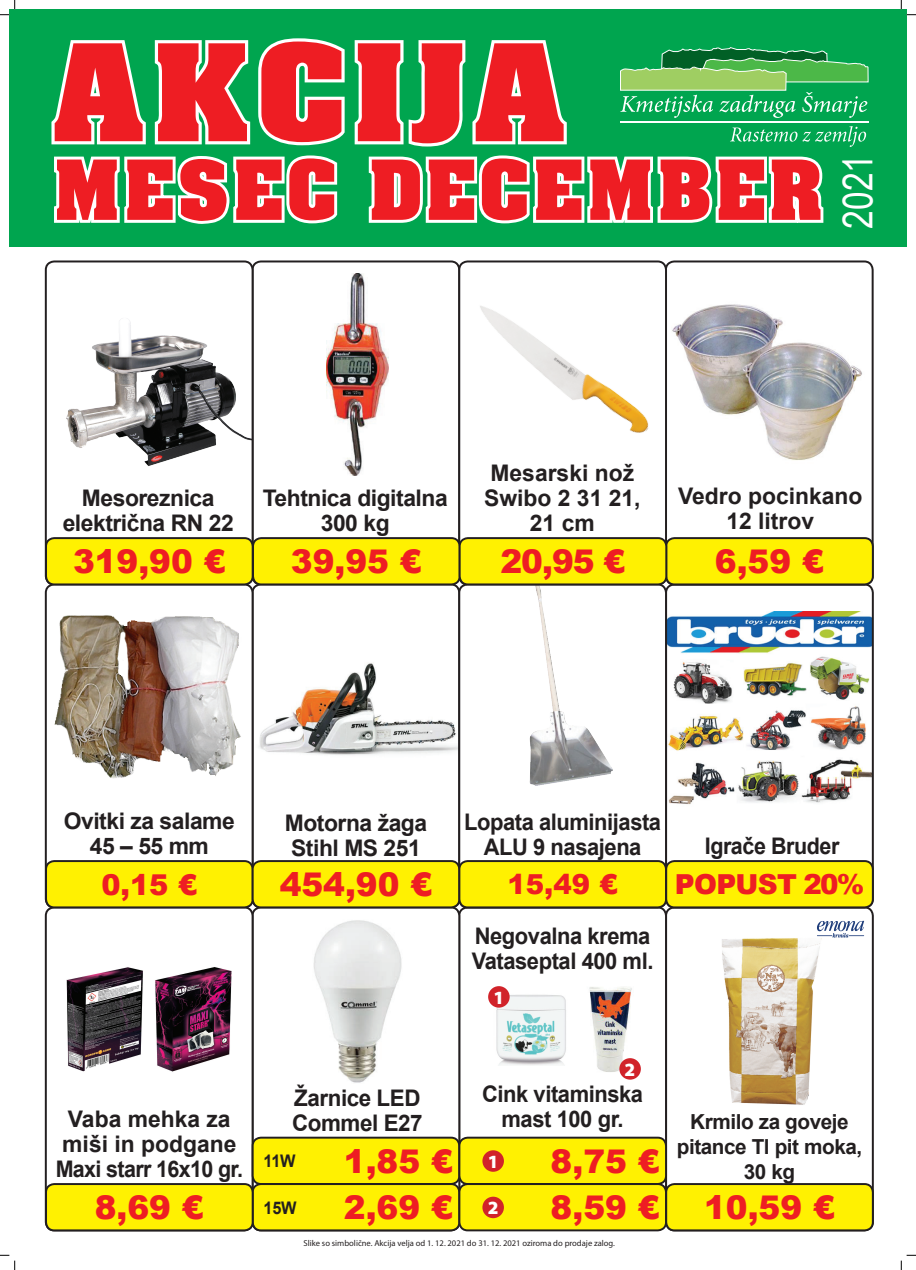
<style>
.page{position:relative;width:916px;height:1270px;background:#fff}
.page>*{position:absolute;margin:0;border:0;box-sizing:border-box;transform-origin:0 0}
.t1{font:700 114.88px "Aachen";letter-spacing:.075em;color:#ee1d23;scale:1.1 1}
.t2{font:700 70.75px "Aachen";letter-spacing:.07em;color:#ee1d23}
.t3{font:41px "Arial Narrow";color:#fff}
.t4{font:900 32.62px "Arial";color:#ee1d23}
.t5{font:900 28.75px "Arial";color:#ee1d23}
.t6{font:900 27.56px "Arial";letter-spacing:-.025em;color:#ee1d23}
.t7{font:700 22.88px/24.9px "Arial";letter-spacing:-.02em;color:#231f20;text-align:center}
.t8{font:700 22.88px/24.9px "Arial";letter-spacing:-.02em;color:#231f20;text-align:center;scale:.96 1}
.t9{font:700 22.88px/24.9px "Arial";color:#231f20;text-align:center}
.t10{font:700 22.88px "Arial";letter-spacing:-.02em;color:#231f20;scale:.94 1}
.t11{font:700 20.69px/24.9px "Arial";letter-spacing:-.02em;color:#231f20;text-align:center}
.t12{font:900 18.75px "Myriad Pro";color:#fff}
.t13{font:700 17.38px "Arial";letter-spacing:-.02em;color:#231f20;scale:.94 1}
.t14{font:8.56px "Myriad Pro";color:#231f20}
</style>
<div class="page">
<img style="left:672px;top:304px;width:190px;height:156px">
<img style="left:722px;top:938px;width:100px;height:167px">
<div style="left:665px;top:906px;width:208px;height:325px;border:2px solid #231f20;border-radius:8px"></div>
<img style="left:668px;top:611px;width:202px;height:194px">
<div style="left:665px;top:583px;width:208px;height:325px;border:2px solid #231f20;border-radius:8px"></div>
<img style="left:589px;top:987px;width:52px;height:88px">
<div style="left:9px;top:9px;width:897px;height:238px;background:#00a54f"></div>
<svg style="left:51px;top:38px;width:817px;height:265px"></svg>
<div style="left:252px;top:261px;width:207px;height:323px;background:#fff;border-radius:8px"></div>
<img style="left:326px;top:273px;width:62px;height:202px">
<img style="left:259px;top:663px;width:198px;height:92px">
<img style="left:313px;top:920px;width:89px;height:163px">
<img style="left:459px;top:261px;width:206px;height:172px">
<div style="left:458px;top:260px;width:208px;height:325px;border:2px solid #231f20;border-radius:8px"></div>
<img style="left:529px;top:586px;width:84px;height:200px">
<div style="left:458px;top:583px;width:208px;height:325px;border:2px solid #231f20;border-radius:8px"></div>
<div style="left:46px;top:261px;width:206px;height:323px;background:#fff;border-radius:8px"></div>
<img style="left:66px;top:322px;width:184px;height:144px">
<div style="left:45px;top:260px;width:208px;height:325px;border:2px solid #231f20;border-radius:8px"></div>
<img style="left:54px;top:615px;width:187px;height:164px">
<div style="left:45px;top:583px;width:208px;height:325px;border:2px solid #231f20;border-radius:8px"></div>
<img style="left:66px;top:967px;width:166px;height:105px">
<div style="left:45px;top:906px;width:208px;height:325px;border:2px solid #231f20;border-radius:8px"></div>
<div style="left:252px;top:1184px;width:207px;height:46px;background:#fff101;border-radius:8px"></div>
<div style="left:251px;top:1183px;width:209px;height:48px;border:2px solid #231f20;border-radius:8px"></div>
<div style="left:252px;top:1137px;width:207px;height:47px;background:#fff101;border-radius:8px"></div>
<div style="left:251px;top:1136px;width:209px;height:49px;border:2px solid #231f20;border-radius:8px"></div>
<div style="left:46px;top:861px;width:206px;height:46px;background:#fff101;border-radius:8px"></div>
<div style="left:45px;top:860px;width:208px;height:48px;border:2px solid #231f20;border-radius:8px"></div>
<div style="left:252px;top:861px;width:207px;height:46px;background:#fff101;border-radius:8px"></div>
<div style="left:251px;top:860px;width:209px;height:48px;border:2px solid #231f20;border-radius:8px"></div>
<div style="left:46px;top:1184px;width:206px;height:46px;background:#fff101;border-radius:8px"></div>
<div style="left:45px;top:1183px;width:208px;height:48px;border:2px solid #231f20;border-radius:8px"></div>
<div style="left:666px;top:538px;width:206px;height:46px;background:#fff101;border-radius:8px"></div>
<div style="left:665px;top:537px;width:208px;height:48px;border:2px solid #231f20;border-radius:8px"></div>
<div style="left:459px;top:861px;width:206px;height:46px;background:#fff101;border-radius:8px"></div>
<div style="left:458px;top:860px;width:208px;height:48px;border:2px solid #231f20;border-radius:8px"></div>
<div style="left:459px;top:1184px;width:206px;height:46px;background:#fff101;border-radius:8px"></div>
<div style="left:458px;top:1183px;width:208px;height:48px;border:2px solid #231f20;border-radius:8px"></div>
<div style="left:666px;top:861px;width:206px;height:46px;background:#fff101;border-radius:8px"></div>
<div style="left:665px;top:860px;width:208px;height:48px;border:2px solid #231f20;border-radius:8px"></div>
<div style="left:666px;top:1184px;width:206px;height:46px;background:#fff101;border-radius:8px"></div>
<div style="left:665px;top:1183px;width:208px;height:48px;border:2px solid #231f20;border-radius:8px"></div>
<div style="left:46px;top:538px;width:206px;height:46px;background:#fff101;border-radius:8px"></div>
<div style="left:45px;top:537px;width:208px;height:48px;border:2px solid #231f20;border-radius:8px"></div>
<div style="left:253px;top:538px;width:206px;height:46px;background:#fff101;border-radius:8px"></div>
<div style="left:252px;top:537px;width:208px;height:48px;border:2px solid #231f20;border-radius:8px"></div>
<svg style="left:817px;top:921px;width:46px;height:16px"></svg>
<div style="left:459px;top:538px;width:207px;height:46px;background:#fff101;border-radius:8px"></div>
<div style="left:458px;top:537px;width:209px;height:48px;border:2px solid #231f20;border-radius:8px"></div>
<img style="left:488px;top:987px;width:78px;height:78px">
<div style="left:459px;top:1137px;width:206px;height:47px;background:#fff101;border-radius:8px"></div>
<div style="left:458px;top:1136px;width:208px;height:49px;border:2px solid #231f20;border-radius:8px"></div>
<div style="left:488px;top:986px;width:21px;height:21px;background:#d1232a;border-radius:50%"></div>
<div style="left:619px;top:1058px;width:21px;height:21px;background:#d1232a;border-radius:50%"></div>
<div style="left:482px;top:1150px;width:22px;height:21px;background:#d1232a;border-radius:50%"></div>
<div style="left:482px;top:1196px;width:22px;height:22px;background:#d1232a;border-radius:50%"></div>
<svg style="left:0;top:0;width:16px;height:16px"></svg>
<svg style="left:0;top:1254px;width:16px;height:16px"></svg>
<svg style="left:900px;top:0;width:15px;height:16px"></svg>
<svg style="left:900px;top:1254px;width:15px;height:16px"></svg>
<h1 class="t1" style="left:54px;top:6px;width:466px">AKCIJA</h1>
<h2 class="t2" style="left:54px;top:137px;width:770px">MESEC DECEMBER</h2>
<h3 class="t3" style="left:827px;top:229px;width:76px;rotate:-90deg">2021</h3>
<p class="t7" style="left:63px;top:486px;width:172px">Mesoreznica električna RN 22</p>
<p class="t7" style="left:263px;top:486px;width:186px">Tehtnica digitalna<br>300 kg</p>
<h3 class="t4" style="left:73px;top:537px;width:154px">319,90 €</h3>
<h3 class="t4" style="left:291px;top:537px;width:132px">39,95 €</h3>
<p class="t9" style="left:484px;top:461px;width:158px">Mesarski nož<br>Swibo 2 31 21,<br>21 cm</p>
<h3 class="t4" style="left:500px;top:537px;width:126px">20,95 €</h3>
<p class="t9" style="left:678px;top:484px;width:186px">Vedro pocinkano<br>12 litrov</p>
<h3 class="t4" style="left:714px;top:537px;width:110px">6,59 €</h3>
<p class="t7" style="left:64px;top:808px;width:172px">Ovitki za salame<br>45 – 55 mm</p>
<p class="t7" style="left:285px;top:811px;width:144px;text-align:left">Motorna žaga<br>Stihl MS 251</p>
<p class="t8" style="left:464px;top:809px;width:207px">Lopata aluminijasta<br>ALU 9 nasajena</p>
<p class="t5" style="left:101px;top:863px;width:97px">0,15 €</p>
<h3 class="t4" style="left:279px;top:860px;width:154px">454,90 €</h3>
<p class="t6" style="left:507px;top:864px;width:112px">15,49 €</p>
<p class="t8" style="left:471px;top:924px;width:191px;text-align:left">Negovalna krema<br>Vataseptal 400 ml.</p>
<p class="t12" style="left:493px;top:987px;width:12px">1</p>
<p class="t10" style="left:704px;top:830px;width:145px">Igrače Bruder</p>
<p class="t6" style="left:674px;top:864px;width:191px">POPUST 20%</p>
<p class="t12" style="left:624px;top:1059px;width:12px">2</p>
<p class="t7" style="left:294px;top:1086px;width:128px">Žarnice LED</p>
<p class="t9" style="left:68px;top:1107px;width:164px">Vaba mehka za</p>
<p class="t7" style="left:292px;top:1111px;width:132px">Commel E27</p>
<p class="t7" style="left:56px;top:1131px;width:189px;text-align:left">miši in podgane<br>Maxi starr 16x10 gr.</p>
<h3 class="t4" style="left:344px;top:1137px;width:110px">1,85 €</h3>
<p class="t13" style="left:263px;top:1149px;width:36px">11W</p>
<h3 class="t4" style="left:95px;top:1183px;width:110px">8,69 €</h3>
<p class="t13" style="left:263px;top:1195px;width:37px">15W</p>
<h3 class="t4" style="left:344px;top:1183px;width:110px">2,69 €</h3>
<p class="t8" style="left:482px;top:1081px;width:169px">Cink vitaminska mast 100 gr.</p>
<p class="t12" style="left:487px;top:1151px;width:12px">1</p>
<p class="t12" style="left:487px;top:1197px;width:12px">2</p>
<h3 class="t4" style="left:550px;top:1137px;width:110px">8,75 €</h3>
<h3 class="t4" style="left:550px;top:1183px;width:110px">8,59 €</h3>
<p class="t14" style="left:303px;top:1238px;width:313px">Slike so simbolične. Akcija velja od 1. 12. 2021 do 31. 12. 2021 oziroma do prodaje zalog.</p>
<p class="t11" style="left:676px;top:1109px;width:187px">Krmilo za goveje pitance Tl pit moka,<br>30 kg</p>
<h3 class="t4" style="left:703px;top:1183px;width:132px">10,59 €</h3>
</div>
